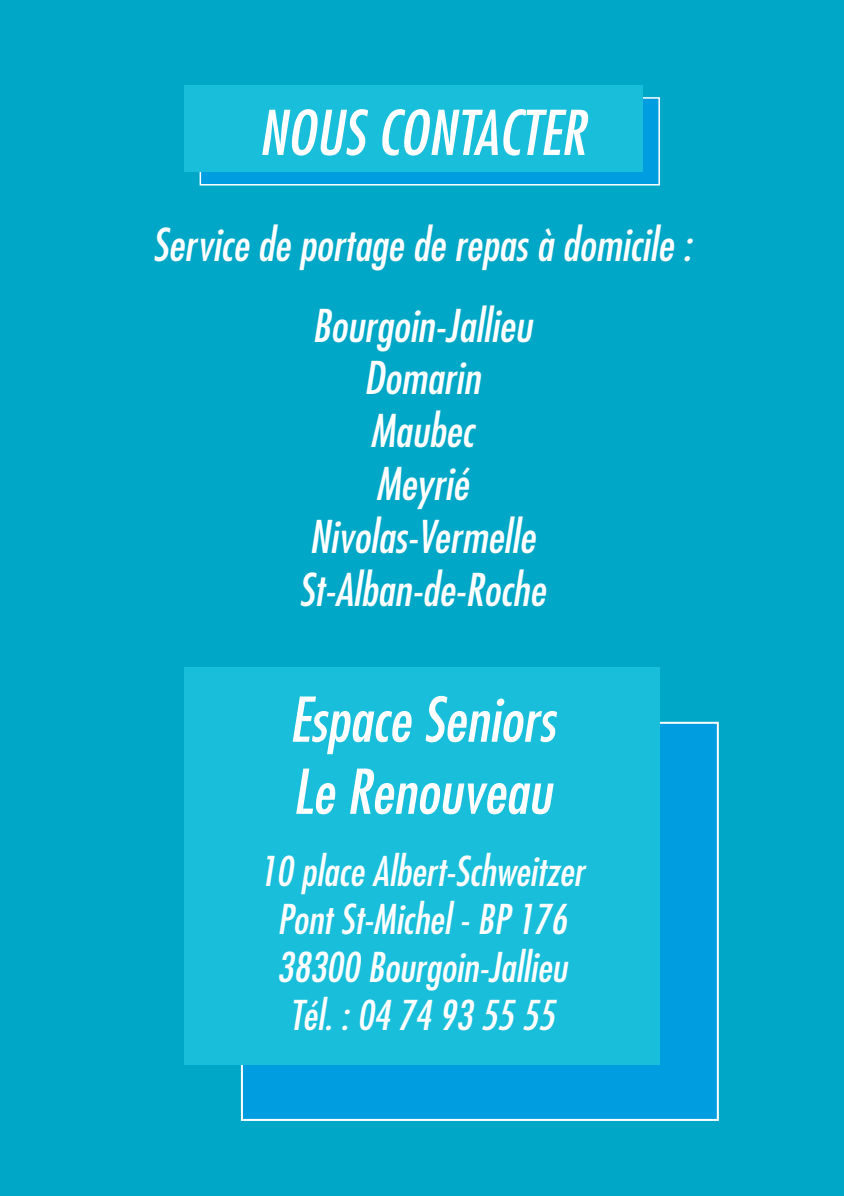
<style>
.page{position:relative;width:844px;height:1196px;background:#fff}
.page>*{position:absolute;margin:0;border:0;box-sizing:border-box;transform-origin:0 0}
.t1{font:italic condensed 60px "Futura LT";color:#fff}
.t2{font:italic condensed 44px "Futura LT";color:#fff}
.t3{font:italic condensed 40px "Futura LT";color:#fff}
</style>
<div class="page">
<div style="left:0;top:0;width:844px;height:1195px;background:#00a7c6"></div>
<div style="left:241px;top:721px;width:478px;height:399px;background:#009ee1;border:2px solid #fff"></div>
<div style="left:200px;top:97px;width:460px;height:88px;background:#009ee1;border:2px solid #fff"></div>
<div style="left:184px;top:85px;width:459px;height:86px;background:#18beda"></div>
<div style="left:184px;top:667px;width:476px;height:397px;background:#18beda"></div>
<p class="t1" style="left:258px;top:97px;width:328px">NOUS CONTACTER</p>
<p class="t2" style="left:153px;top:218px;width:540px">Service de portage de repas à domicile :</p>
<p class="t2" style="left:312px;top:299px;width:221px">Bourgoin-Jallieu</p>
<p class="t2" style="left:364px;top:351px;width:118px">Domarin</p>
<p class="t2" style="left:370px;top:404px;width:105px">Maubec</p>
<p class="t2" style="left:376px;top:457px;width:94px">Meyrié</p>
<p class="t2" style="left:309px;top:510px;width:227px">Nivolas-Vermelle</p>
<p class="t2" style="left:299px;top:563px;width:248px">St-Alban-de-Roche</p>
<p class="t1" style="left:289px;top:683px;width:267px">Espace Seniors</p>
<p class="t1" style="left:292px;top:755px;width:260px">Le Renouveau</p>
<p class="t3" style="left:260px;top:847px;width:326px">10 place Albert-Schweitzer</p>
<p class="t3" style="left:277px;top:895px;width:291px">Pont St-Michel - BP 176</p>
<p class="t3" style="left:277px;top:943px;width:292px">38300 Bourgoin-Jallieu</p>
<p class="t3" style="left:290px;top:991px;width:266px">Tél. : 04 74 93 55 55</p>
</div>
